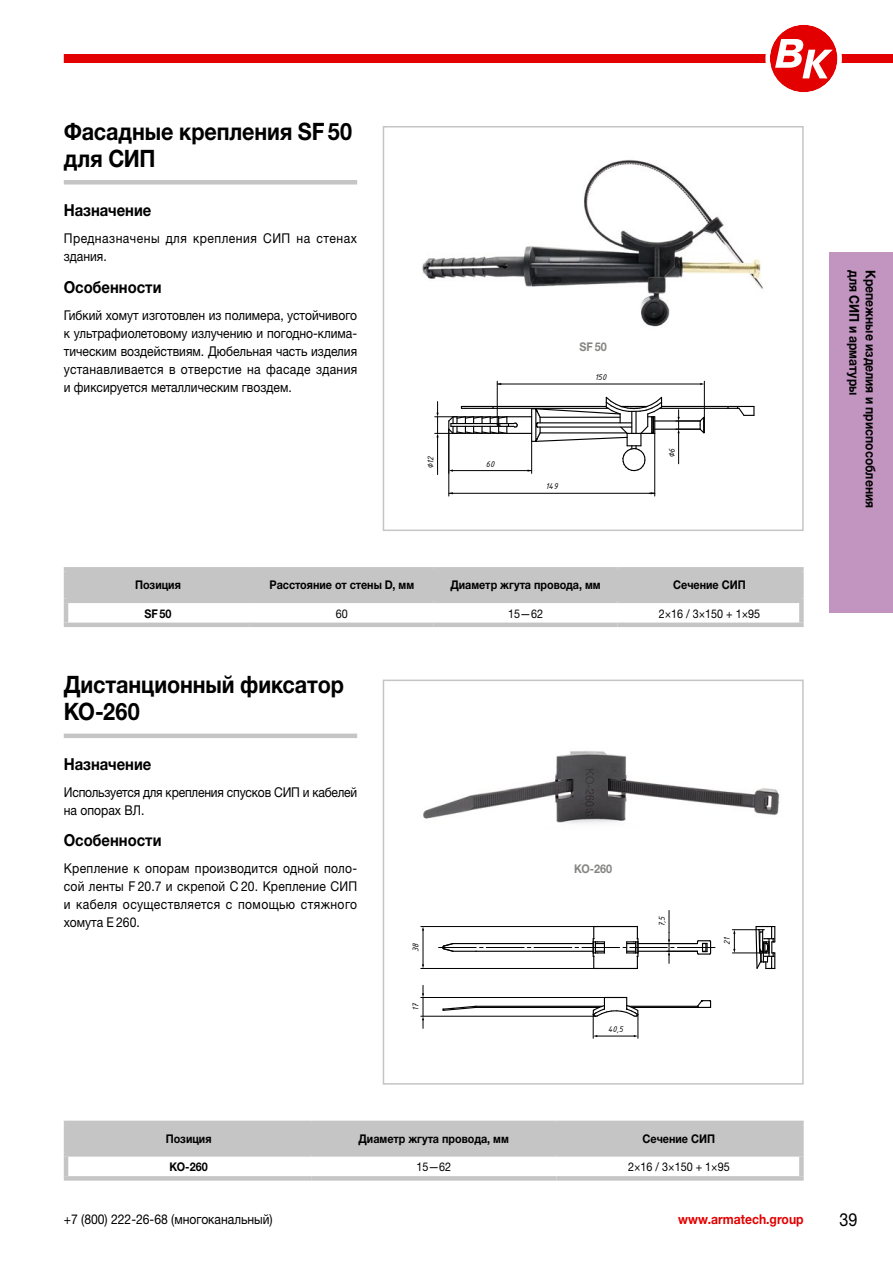
<style>
.page{position:relative;width:893px;height:1263px;background:#fff}
.page>*{position:absolute;margin:0;border:0;box-sizing:border-box;transform-origin:0 0}
.t1{font:700 24px/27px "Helvetica Neue LTW1 G";letter-spacing:-.005em;color:#000;scale:.9 1}
.t2{font:18px "Helvetica Neue LTW1 G";color:#000;scale:.9 1}
.t3{font:700 16.5px "Helvetica Neue LTW1 G";color:#000;scale:.9 1}
.t4{font:13.5px/18px "Helvetica Neue LTW1 G";color:#000;text-align:justify;scale:.9 1}
.t5{font:700 13.5px "Helvetica Neue LTW1 G";color:#000;scale:.9 1}
.t6{font:13.5px/18px "Helvetica Neue LTW1 G";letter-spacing:.04em;color:#000;scale:.9 1}
.t7{font:700 13.5px "Helvetica Neue LTW1 G";color:#e30000;scale:.9 1}
.t8{font:700 12px "Helvetica Neue LTW1 G";color:#000;scale:.9 1}
.t9{font:12px "Helvetica Neue LTW1 G";color:#000;scale:.9 1}
.t10{font:700 12px "Helvetica Neue LTW1 G";color:#858584;scale:.9 1}
.t11{font:9px "ISOCPEUR Italic";color:#000}
</style>
<div class="page">
<div style="left:64px;top:180px;width:293px;height:5px;background:#c6c5c5"></div>
<hr style="left:64px;top:734px;width:293px;height:4px;background:#c6c5c5">
<div style="left:68px;top:572px;width:731px;height:27px;background:#c6c5c5"></div>
<div style="left:64px;top:567px;width:186px;height:5px;background:#c6c5c5"></div>
<hr style="left:64px;top:572px;width:4px;height:27px;background:#c6c5c5">
<div style="left:250px;top:567px;width:184px;height:5px;background:#c6c5c5"></div>
<div style="left:434px;top:567px;width:184px;height:5px;background:#c6c5c5"></div>
<div style="left:618px;top:567px;width:186px;height:5px;background:#c6c5c5"></div>
<div style="left:799px;top:572px;width:5px;height:27px;background:#c6c5c5"></div>
<hr style="left:64px;top:599px;width:186px;height:4px;background:#c6c5c5">
<hr style="left:64px;top:603px;width:4px;height:20px;background:#c6c5c5">
<hr style="left:250px;top:599px;width:184px;height:4px;background:#c6c5c5">
<hr style="left:434px;top:599px;width:184px;height:4px;background:#c6c5c5">
<hr style="left:618px;top:599px;width:186px;height:4px;background:#c6c5c5">
<div style="left:799px;top:603px;width:5px;height:20px;background:#c6c5c5"></div>
<hr style="left:64px;top:623px;width:186px;height:4px;background:#c6c5c5">
<hr style="left:250px;top:623px;width:184px;height:4px;background:#c6c5c5">
<hr style="left:434px;top:623px;width:184px;height:4px;background:#c6c5c5">
<hr style="left:618px;top:623px;width:186px;height:4px;background:#c6c5c5">
<div style="left:68px;top:1125px;width:731px;height:27px;background:#c6c5c5"></div>
<hr style="left:64px;top:1121px;width:247px;height:4px;background:#c6c5c5">
<hr style="left:64px;top:1125px;width:4px;height:27px;background:#c6c5c5">
<hr style="left:311px;top:1121px;width:245px;height:4px;background:#c6c5c5">
<hr style="left:556px;top:1121px;width:248px;height:4px;background:#c6c5c5">
<div style="left:799px;top:1125px;width:5px;height:27px;background:#c6c5c5"></div>
<div style="left:64px;top:1152px;width:247px;height:5px;background:#c6c5c5"></div>
<hr style="left:64px;top:1157px;width:4px;height:19px;background:#c6c5c5">
<div style="left:311px;top:1152px;width:245px;height:5px;background:#c6c5c5"></div>
<div style="left:556px;top:1152px;width:248px;height:5px;background:#c6c5c5"></div>
<div style="left:799px;top:1157px;width:5px;height:19px;background:#c6c5c5"></div>
<div style="left:64px;top:1176px;width:247px;height:5px;background:#c6c5c5"></div>
<div style="left:311px;top:1176px;width:245px;height:5px;background:#c6c5c5"></div>
<div style="left:556px;top:1176px;width:248px;height:5px;background:#c6c5c5"></div>
<img style="left:423px;top:751px;width:357px;height:72px">
<div style="left:383px;top:679px;width:421px;height:405px;border:2px solid #c6c5c5"></div>
<hr style="left:476px;top:943px;width:117px;height:1px;background:#000">
<hr style="left:638px;top:943px;width:59px;height:1px;background:#000">
<hr style="left:638px;top:951px;width:59px;height:1px;background:#000">
<hr style="left:476px;top:951px;width:117px;height:1px;background:#000">
<svg style="left:696px;top:940px;width:16px;height:15px"></svg>
<hr style="left:597px;top:968px;width:37px;height:1px;background:#000">
<hr style="left:597px;top:926px;width:37px;height:1px;background:#000">
<svg style="left:593px;top:927px;width:12px;height:41px"></svg>
<hr style="left:476px;top:1006px;width:126px;height:1px;background:#000">
<hr style="left:629px;top:1006px;width:68px;height:1px;background:#000">
<hr style="left:476px;top:1007px;width:123px;height:1px;background:#000">
<hr style="left:632px;top:1007px;width:65px;height:1px;background:#000">
<svg style="left:696px;top:1000px;width:16px;height:8px"></svg>
<svg style="left:442px;top:1005px;width:35px;height:6px"></svg>
<hr style="left:677px;top:947px;width:38px;height:1px;background:#000">
<hr style="left:630px;top:947px;width:37px;height:1px;background:#000">
<svg style="left:623px;top:926px;width:16px;height:43px"></svg>
<hr style="left:582px;top:947px;width:38px;height:1px;background:#000">
<hr style="left:534px;top:947px;width:38px;height:1px;background:#000">
<hr style="left:486px;top:947px;width:38px;height:1px;background:#000">
<svg style="left:442px;top:943px;width:41px;height:9px"></svg>
<hr style="left:439px;top:947px;width:37px;height:1px;background:#000">
<hr style="left:421px;top:926px;width:176px;height:1px;background:#000">
<hr style="left:423px;top:930px;width:1px;height:35px;background:#000">
<hr style="left:421px;top:968px;width:176px;height:1px;background:#000">
<hr style="left:667px;top:943px;width:30px;height:1px;background:#000">
<hr style="left:667px;top:951px;width:30px;height:1px;background:#000">
<svg style="left:668px;top:910px;width:6px;height:53px"></svg>
<hr style="left:421px;top:997px;width:184px;height:1px;background:#000">
<svg style="left:422px;top:985px;width:2px;height:43px"></svg>
<hr style="left:421px;top:1016px;width:175px;height:1px;background:#000">
<svg style="left:592px;top:997px;width:47px;height:41px"></svg>
<svg style="left:732px;top:926px;width:43px;height:43px"></svg>
<div style="left:383px;top:126px;width:421px;height:405px;border:2px solid #c6c5c5"></div>
<img style="left:422px;top:160px;width:341px;height:167px">
<hr style="left:655px;top:420px;width:45px;height:1px;background:#000">
<hr style="left:655px;top:429px;width:45px;height:1px;background:#000">
<svg style="left:727px;top:406px;width:27px;height:10px"></svg>
<hr style="left:660px;top:408px;width:68px;height:1px;background:#000">
<hr style="left:661px;top:406px;width:67px;height:1px;background:#000">
<hr style="left:531px;top:441px;width:1px;height:32px;background:#000">
<svg style="left:447px;top:396px;width:216px;height:76px"></svg>
<hr style="left:435px;top:433px;width:72px;height:1px;background:#000">
<hr style="left:437px;top:437px;width:1px;height:38px;background:#000">
<hr style="left:435px;top:416px;width:72px;height:1px;background:#000">
<svg style="left:436px;top:402px;width:3px;height:35px"></svg>
<hr style="left:449px;top:429px;width:1px;height:67px;background:#000">
<hr style="left:452px;top:493px;width:199px;height:1px;background:#000">
<hr style="left:654px;top:433px;width:1px;height:63px;background:#000">
<hr style="left:678px;top:432px;width:1px;height:32px;background:#000">
<hr style="left:704px;top:381px;width:1px;height:36px;background:#000">
<hr style="left:501px;top:384px;width:200px;height:1px;background:#000">
<hr style="left:497px;top:381px;width:1px;height:44px;background:#000">
<svg style="left:676px;top:410px;width:29px;height:24px"></svg>
<div style="left:770px;top:25px;width:67px;height:67px;background:#e30000;border-radius:50%"></div>
<svg style="left:64px;top:39px;width:829px;height:39px"></svg>
<div style="left:829px;top:252px;width:64px;height:360px;background:#c195c0"></div>
<h1 class="t1" style="left:64px;top:117px;width:322px">Фасадные крепления SF50 для СИП</h1>
<p class="t3" style="left:64px;top:200px;width:99px">Назначение</p>
<p class="t6" style="left:64px;top:229px;width:327px">Предназначены для крепления СИП на стенах здания.</p>
<p class="t3" style="left:64px;top:276px;width:110px">Особенности</p>
<p class="t4" style="left:64px;top:306px;width:328px">Гибкий хомут изготовлен из полимера, устойчивого к ультрафиолетовому излучению и погодно-клима&shy;тическим воздействиям. Дюбельная часть изделия устанавливается в отверстие на фасаде здания и фиксируется металлическим гвоздем.</p>
<p class="t11" style="left:425px;top:469px;width:15px;rotate:-90deg">⌀12</p>
<p class="t11" style="left:486px;top:458px;width:10px">60</p>
<p class="t10" style="left:580px;top:339px;width:32px">SF 50</p>
<p class="t11" style="left:595px;top:371px;width:13px">150</p>
<p class="t11" style="left:546px;top:481px;width:14px">149</p>
<p class="t11" style="left:666px;top:458px;width:11px;rotate:-90deg">⌀6</p>
<p class="t8" style="left:135px;top:578px;width:52px">Позиция</p>
<p class="t8" style="left:269px;top:578px;width:162px">Расстояние от стены D, мм</p>
<p class="t8" style="left:451px;top:578px;width:168px">Диаметр жгута провода, мм</p>
<p class="t8" style="left:673px;top:578px;width:82px">Сечение СИП</p>
<p class="t8" style="left:144px;top:606px;width:32px">SF 50</p>
<p class="t9" style="left:336px;top:606px;width:15px">60</p>
<p class="t9" style="left:508px;top:606px;width:40px">15—62</p>
<p class="t9" style="left:659px;top:606px;width:114px">2×16 / 3×150 + 1×95</p>
<h1 class="t1" style="left:64px;top:671px;width:313px">Дистанционный фиксатор<br>KO-260</h1>
<p class="t3" style="left:64px;top:753px;width:99px">Назначение</p>
<p class="t4" style="left:64px;top:783px;width:328px">Используется для крепления спусков СИП и кабелей на опорах ВЛ.</p>
<p class="t3" style="left:64px;top:830px;width:110px">Особенности</p>
<p class="t4" style="left:64px;top:859px;width:328px">Крепление к опорам производится одной поло&shy;сой ленты F 20.7 и скрепой C 20. Крепление СИП и кабеля осуществляется с помощью стяжного хомута E 260.</p>
<p class="t11" style="left:410px;top:952px;width:11px;rotate:-90deg">38</p>
<p class="t11" style="left:410px;top:1011px;width:10px;rotate:-90deg">17</p>
<p class="t10" style="left:574px;top:861px;width:44px">KO-260</p>
<p class="t11" style="left:656px;top:927px;width:13px;rotate:-90deg">7,5</p>
<p class="t11" style="left:608px;top:1023px;width:17px">40,5</p>
<p class="t11" style="left:721px;top:945px;width:10px;rotate:-90deg">21</p>
<p class="t8" style="left:166px;top:1131px;width:52px">Позиция</p>
<p class="t8" style="left:359px;top:1131px;width:168px">Диаметр жгута провода, мм</p>
<p class="t8" style="left:643px;top:1131px;width:82px">Сечение СИП</p>
<p class="t8" style="left:169px;top:1160px;width:44px">KO-260</p>
<p class="t9" style="left:416px;top:1160px;width:40px">15—62</p>
<p class="t9" style="left:628px;top:1160px;width:114px">2×16 / 3×150 + 1×95</p>
<p class="t5" style="left:863px;top:270px;width:141px;rotate:90deg">для СИП и арматуры</p>
<p class="t5" style="left:879px;top:270px;width:266px;rotate:90deg">Крепежные изделия и приспособления</p>
<p class="t4" style="left:64px;top:1210px;width:234px">+7 (800) 222-26-68 (многоканальный)</p>
<p class="t7" style="left:678px;top:1211px;width:141px">www.armatech.group</p>
<h2 class="t2" style="left:839px;top:1208px;width:22px">39</h2>
</div>
